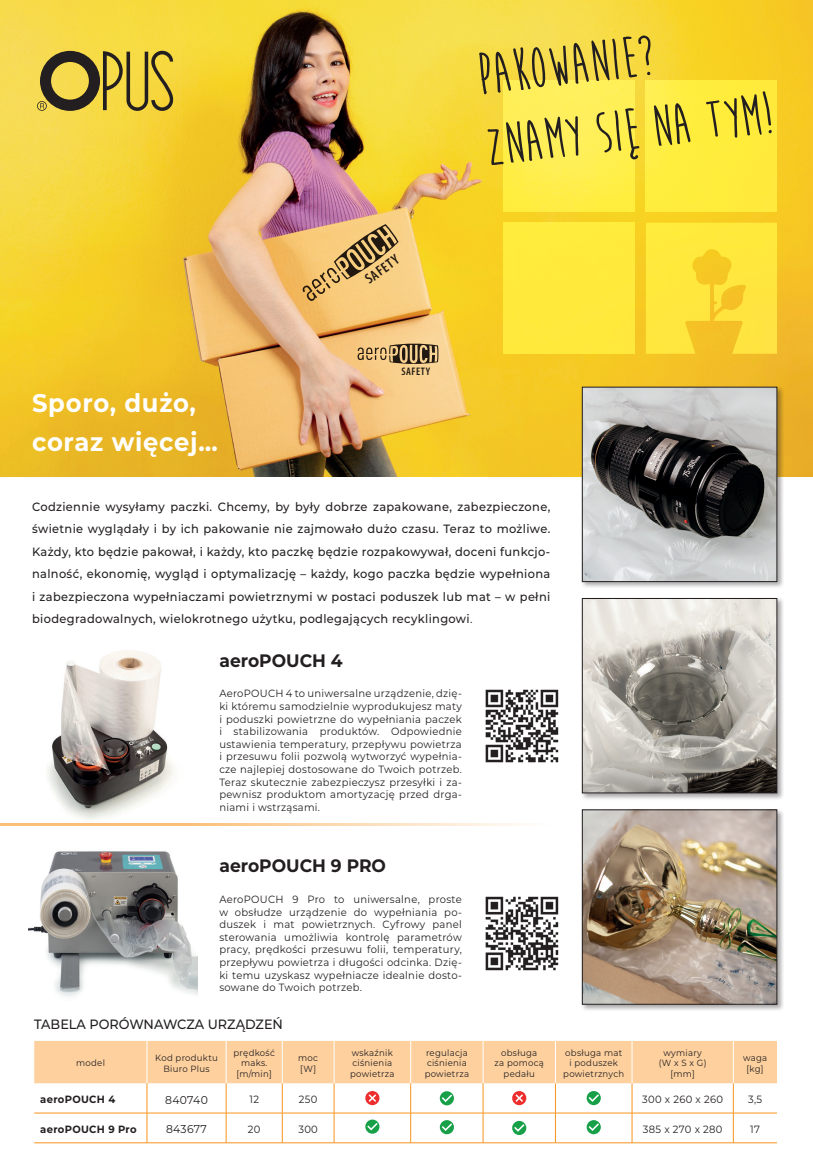
<style>
.page{position:relative;width:813px;height:1174px;background:#fff}
.page>*{position:absolute;margin:0;border:0;box-sizing:border-box;transform-origin:0 0}
.t1{font:700 59.55px "Moon Flower";color:#231f20;scale:.95 1}
.t2{font:700 25.5px "Montserrat";letter-spacing:.03em;color:#fff;scale:.95 1}
.t3{font:700 18px "Montserrat";color:#231f20;scale:.95 1}
.t4{font:600 condensed 14.55px "Myriad Pro";color:#231f20}
.t5{font:500 13.5px "Montserrat";color:#231f20;scale:.95 1}
.t6{font:500 12px/22.5px "Montserrat";letter-spacing:.03em;color:#231f20;text-align:justify;scale:.95 1}
.t7{font:11.4px "Montserrat";letter-spacing:.03em;color:#231f20;scale:.95 1}
.t8{font:600 condensed 10.95px "Myriad Pro";letter-spacing:.05em;color:#231f20}
.t9{font:10.5px/12.6px "Montserrat";letter-spacing:.03em;color:#231f20;text-align:justify;scale:.95 1}
.t10{font:700 10.5px "Montserrat";letter-spacing:.03em;color:#231f20;scale:.95 1}
.t11{font:9px/10.8px "Montserrat";letter-spacing:.03em;color:#231f20;text-align:center;scale:.95 1}
.s1{font-weight:400}
</style>
<div class="page">
<img style="left:29px;top:851px;width:168px;height:146px">
<hr style="left:34px;top:1142px;width:113px;height:1px;background:#f7931d">
<hr style="left:147px;top:1142px;width:79px;height:1px;background:#f7931d">
<hr style="left:226px;top:1142px;width:56px;height:1px;background:#f7931d">
<hr style="left:282px;top:1142px;width:52px;height:1px;background:#f7931d">
<hr style="left:334px;top:1142px;width:76px;height:1px;background:#f7931d">
<hr style="left:410px;top:1142px;width:73px;height:1px;background:#f7931d">
<hr style="left:483px;top:1142px;width:72px;height:1px;background:#f7931d">
<hr style="left:555px;top:1142px;width:76px;height:1px;background:#f7931d">
<hr style="left:631px;top:1142px;width:102px;height:1px;background:#f7931d">
<hr style="left:733px;top:1142px;width:43px;height:1px;background:#f7931d">
<svg style="left:34px;top:1041px;width:742px;height:101px"></svg>
<img style="left:47px;top:650px;width:127px;height:170px">
<div style="left:580px;top:808px;width:203px;height:203px;background:#231f20;opacity:.4"></div>
<img style="left:584px;top:811px;width:190px;height:191px">
<div style="left:582px;top:809px;width:194px;height:195px;border:1px solid #231f20"></div>
<div style="left:580px;top:596px;width:203px;height:204px;background:#231f20;opacity:.4"></div>
<img style="left:584px;top:600px;width:190px;height:191px">
<div style="left:582px;top:598px;width:194px;height:195px;border:1px solid #231f20"></div>
<img style="left:0;top:0;width:812px;height:476px">
<svg style="left:357px;top:343px;width:81px;height:21px;background:#a6895d"></svg>
<svg style="left:302px;top:224px;width:96px;height:77px;background:#d5ae6b"></svg>
<div style="left:503px;top:223px;width:131px;height:131px;background:#ffea3b"></div>
<svg style="left:645px;top:223px;width:131px;height:131px;background:#fce038"></svg>
<div style="left:503px;top:81px;width:131px;height:131px;background:linear-gradient(to bottom,#fff060,#ffed43)"></div>
<div style="left:645px;top:81px;width:131px;height:131px;background:#ffec3c"></div>
<svg style="left:37px;top:51px;width:136px;height:60px;background:#a99538"></svg>
<div style="left:580px;top:385px;width:203px;height:204px;background:#231f20;opacity:.4"></div>
<img style="left:584px;top:389px;width:190px;height:190px">
<div style="left:582px;top:387px;width:194px;height:194px;border:1px solid #231f20"></div>
<hr style="left:0;top:823px;width:561px;height:2px;background:#f7931d">
<img style="left:485px;top:689px;width:74px;height:74px">
<img style="left:485px;top:896px;width:74px;height:75px">
<p class="t2" style="left:32px;top:384px;width:174px">Sporo, dużo,</p>
<p class="t2" style="left:32px;top:423px;width:197px">coraz więcej…</p>
<h3 class="t4" style="left:361px;top:273px;width:40px;rotate:-36deg">SAFETY</h3>
<p class="t8" style="left:401px;top:365px;width:30px">SAFETY</p>
<p class="t1" style="left:472px;top:45px;width:190px;rotate:-7deg">PakowANIE?</p>
<p class="t1" style="left:481px;top:116px;width:306px;rotate:-7deg">Znamy się na tym!</p>
<p class="t6" style="left:32px;top:494px;width:546px">Codziennie wysyłamy paczki. Chcemy, by były dobrze zapakowane, zabezpieczone, świetnie wyglądały i by ich pakowanie nie zajmowało dużo czasu. Teraz to możliwe.<br>Każdy, kto będzie pakował, i każdy, kto paczkę będzie rozpakowywał, doceni funkcjo&shy;nalność, ekonomię, wygląd i optymalizację – każdy, kogo paczka będzie wypełniona i zabezpieczona wypełniaczami powietrznymi w postaci poduszek lub mat – w pełni biodegradowalnych, wielokrotnego użytku, podlegających recyklingowi<span class="s1">.</span></p>
<p class="t3" style="left:219px;top:647px;width:131px">aeroPOUCH 4</p>
<p class="t9" style="left:219px;top:687px;width:256px">AeroPOUCH 4 to uniwersalne urządzenie, dzię&shy;ki któremu samodzielnie wyprodukujesz maty i poduszki powietrzne do wypełniania paczek i stabilizowania produktów. Odpowiednie ustawienia temperatury, przepływu powietrza i przesuwu folii pozwolą wytworzyć wypełnia&shy;cze najlepiej dostosowane do Twoich potrzeb.<br>Teraz skutecznie zabezpieczysz przesyłki i za&shy;pewnisz produktom amortyzację przed drga&shy;niami i wstrząsami.</p>
<p class="t3" style="left:219px;top:853px;width:177px">aeroPOUCH 9 PRO</p>
<p class="t9" style="left:219px;top:892px;width:256px">AeroPOUCH 9 Pro to uniwersalne, proste w obsłudze urządzenie do wypełniania po&shy;duszek i mat powietrznych. Cyfrowy panel sterowania umożliwia kontrolę parametrów pracy, prędkości przesuwu folii, temperatury, przepływu powietrza i długości odcinka. Dzię&shy;ki temu uzyskasz wypełniacze idealnie dosto&shy;sowane do Twoich potrzeb.</p>
<p class="t5" style="left:34px;top:1015px;width:263px">TABELA PORÓWNAWCZA URZĄDZEŃ</p>
<p class="t11" style="left:76px;top:1057px;width:32px">model</p>
<p class="t11" style="left:155px;top:1052px;width:67px">Kod produktu<br>Biuro Plus</p>
<p class="t11" style="left:233px;top:1046px;width:45px">prędkość</p>
<p class="t11" style="left:241px;top:1057px;width:29px">maks.</p>
<p class="t11" style="left:236px;top:1068px;width:39px">[m/min]</p>
<p class="t11" style="left:298px;top:1052px;width:22px">moc</p>
<p class="t11" style="left:300px;top:1063px;width:18px">[W]</p>
<p class="t11" style="left:351px;top:1046px;width:45px">wskaźnik</p>
<p class="t11" style="left:352px;top:1057px;width:43px">ciśnienia</p>
<p class="t11" style="left:350px;top:1068px;width:48px">powietrza</p>
<p class="t11" style="left:426px;top:1046px;width:45px">regulacja</p>
<p class="t11" style="left:427px;top:1057px;width:43px">ciśnienia</p>
<p class="t11" style="left:424px;top:1068px;width:48px">powietrza</p>
<p class="t11" style="left:501px;top:1046px;width:39px">obsługa</p>
<p class="t11" style="left:494px;top:1057px;width:53px">za pomocą</p>
<p class="t11" style="left:503px;top:1068px;width:34px">pedału</p>
<p class="t11" style="left:565px;top:1046px;width:61px">obsługa mat</p>
<p class="t11" style="left:569px;top:1057px;width:52px">i poduszek</p>
<p class="t11" style="left:563px;top:1068px;width:66px">powietrznych</p>
<p class="t11" style="left:663px;top:1046px;width:42px">wymiary</p>
<p class="t11" style="left:658px;top:1057px;width:52px">(W x S x G)</p>
<p class="t11" style="left:670px;top:1068px;width:27px">[mm]</p>
<p class="t11" style="left:742px;top:1052px;width:27px">waga</p>
<p class="t11" style="left:746px;top:1063px;width:19px">[kg]</p>
<p class="t10" style="left:40px;top:1092px;width:80px">aeroPOUCH 4</p>
<p class="t7" style="left:165px;top:1091px;width:47px">840740</p>
<p class="t9" style="left:249px;top:1092px;width:12px">12</p>
<p class="t9" style="left:299px;top:1092px;width:21px">250</p>
<p class="t9" style="left:642px;top:1092px;width:86px">300 x 260 x 260</p>
<p class="t9" style="left:747px;top:1092px;width:16px">3,5</p>
<p class="t10" style="left:40px;top:1121px;width:103px">aeroPOUCH 9 Pro</p>
<p class="t7" style="left:166px;top:1121px;width:45px">843677</p>
<p class="t9" style="left:248px;top:1122px;width:15px">20</p>
<p class="t9" style="left:298px;top:1122px;width:22px">300</p>
<p class="t9" style="left:642px;top:1122px;width:85px">385 x 270 x 280</p>
<p class="t9" style="left:749px;top:1122px;width:12px">17</p>
</div>
